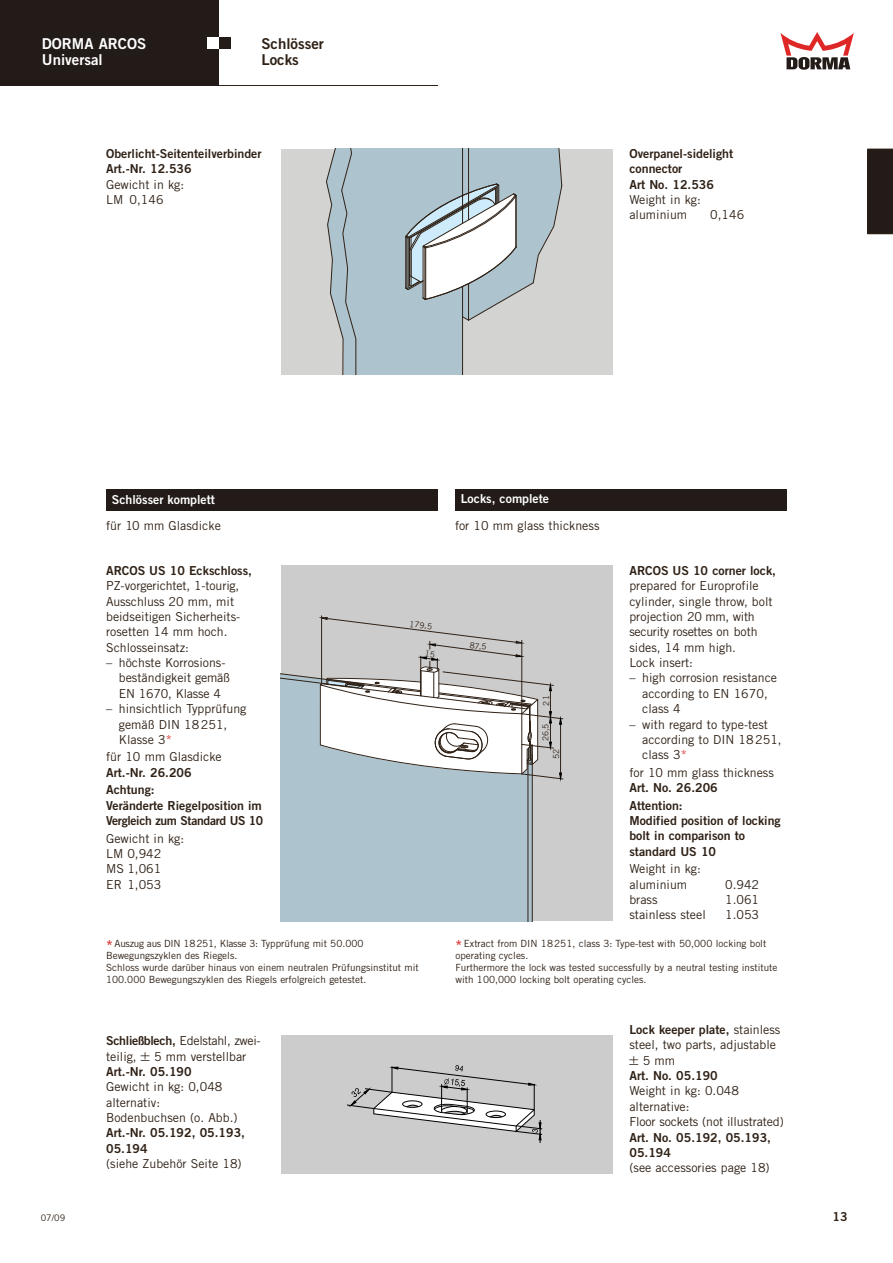
<style>
.page{position:relative;width:893px;height:1263px;background:#fff}
.page>*{position:absolute;margin:0;border:0;box-sizing:border-box;transform-origin:0 0}
.t1{font:15px/16.5px "Trade Gothic Bold Two";color:#fff}
.t2{font:15px/16.5px "Trade Gothic Bold Two";color:#2f2116}
.t3{font:12.3px/15.3px "Trade Gothic";color:#2f2116}
.t4{font:12.3px/15.3px "Trade Gothic Bold Two";color:#2f2116}
.t5{font:12.3px "Trade Gothic Bold Two";color:#fff}
.t6{font:9.9px/12px "Trade Gothic";color:#2f2116}
.t7{font:9px "Trade Gothic";color:#2f2116}
.t8{font:8.25px "Trade Gothic";color:#2f2116}
.s1{color:#df2727}
.s2{font-family:"Trade Gothic Bold Two";font-size:13.5px;color:#df2727}
.s3{font-family:"Trade Gothic Bold Two"}
.s4{font-family:"AG Figures+Pi BQ"}
.s5{font-family:"Trade Gothic"}
</style>
<div class="page">
<div style="left:867px;top:149px;width:25px;height:85px;background:#221b18"></div>
<div style="left:280px;top:149px;width:332px;height:225px;background:#d3d3d2"></div>
<div style="left:356px;top:149px;width:108px;height:225px;background:#adc4ce"></div>
<hr style="left:462px;top:287px;width:1px;height:87px;background:#2f2116">
<svg style="left:326px;top:149px;width:30px;height:225px"></svg>
<svg style="left:405px;top:149px;width:157px;height:172px"></svg>
<div style="left:0;top:0;width:219px;height:85px;background:#221b18"></div>
<div style="left:219px;top:37px;width:11px;height:11px;background:#221b18"></div>
<div style="left:207px;top:37px;width:12px;height:11px;background:#fff"></div>
<div style="left:280px;top:566px;width:332px;height:355px;background:#ccc"></div>
<div style="left:280px;top:780px;width:252px;height:141px;background:#adc4ce"></div>
<hr style="left:532px;top:754px;width:1px;height:167px;background:#2f2116">
<hr style="left:527px;top:759px;width:1px;height:162px;background:#2f2116">
<hr style="left:321px;top:616px;width:1px;height:69px;background:#2f2116">
<div style="left:281px;top:1035px;width:331px;height:139px;background:#ccc"></div>
<svg style="left:347px;top:1065px;width:195px;height:78px"></svg>
<div style="left:106px;top:490px;width:332px;height:21px;background:#221b18"></div>
<div style="left:455px;top:489px;width:331px;height:22px;background:#221b18"></div>
<svg style="left:780px;top:32px;width:73px;height:38px"></svg>
<svg style="left:280px;top:617px;width:283px;height:163px"></svg>
<p class="t1" style="left:42px;top:36px;width:106px">DORMA ARCOS<br>Universal</p>
<p class="t2" style="left:261px;top:36px;width:64px">Schlösser<br>Locks</p>
<p class="t4" style="left:106px;top:147px;width:157px">Oberlicht-Seitenteilverbinder<br>Art.-Nr. 12.536</p>
<p class="t3" style="left:106px;top:178px;width:80px">Gewicht in kg:<br>LM 0,146</p>
<p class="t4" style="left:629px;top:147px;width:105px">Overpanel-sidelight connector<br>Art No. 12.536</p>
<p class="t3" style="left:629px;top:193px;width:73px">Weight in kg: aluminium</p>
<p class="t3" style="left:710px;top:208px;width:36px">0,146</p>
<p class="t5" style="left:112px;top:495px;width:105px">Schlösser komplett</p>
<p class="t5" style="left:461px;top:494px;width:90px">Locks, complete</p>
<p class="t3" style="left:106px;top:519px;width:116px">für 10 mm Glasdicke</p>
<p class="t3" style="left:455px;top:519px;width:146px">for 10 mm glass thickness</p>
<p class="t4" style="left:106px;top:564px;width:147px">ARCOS US 10 Eckschloss,</p>
<p class="t3" style="left:106px;top:579px;width:136px">PZ-vor gerichtet, 1-tourig,<br>Ausschluss 20 mm, mit beidseitigen Sicherheits - rosetten 14 mm hoch.<br>Schlosseinsatz:</p>
<p class="t3" style="left:119px;top:656px;width:113px;text-indent:-13px">– höchste Korrosions&shy;beständigkeit gemäß<br>EN 1670, Klasse 4</p>
<p class="t3" style="left:119px;top:702px;width:129px;text-indent:-13px">– hinsichtlich Typprüfung gemäß DIN 18251,<br>Klasse 3<span class="s1">*</span></p>
<p class="t3" style="left:106px;top:751px;width:117px">für 10 mm Glasdicke</p>
<p class="t4" style="left:106px;top:765px;width:87px;line-height:17.5px">Art.-Nr. 26.206<br>Achtung:</p>
<p class="t4" style="left:106px;top:799px;width:159px">Veränderte Riegel position im<br>Vergleich zum Standard US 10</p>
<p class="t3" style="left:106px;top:832px;width:80px">Gewicht in kg:<br>LM 0,942<br>MS 1,061<br>ER 1,053</p>
<p class="t8" style="left:410px;top:621px;width:24px;rotate:7deg">179,5</p>
<p class="t8" style="left:470px;top:642px;width:18px;rotate:7deg">87,5</p>
<p class="t8" style="left:543px;top:706px;width:12px;rotate:-90deg">21</p>
<p class="t8" style="left:542px;top:741px;width:18px;rotate:-90deg">26,5</p>
<p class="t8" style="left:553px;top:759px;width:12px;rotate:-90deg">52</p>
<p class="t4" style="left:629px;top:564px;width:148px">ARCOS US 10 corner lock,</p>
<p class="t3" style="left:629px;top:579px;width:145px">prepared for Europrofile cylinder, single throw, bolt projection 20 mm, with security rosettes on both sides, 14 mm high.<br>Lock insert:</p>
<p class="t3" style="left:642px;top:671px;width:136px;text-indent:-13px">– high corrosion resistance according to EN 1670, class 4</p>
<p class="t3" style="left:642px;top:718px;width:141px;text-indent:-13px">– with regard to type-test according to DIN 18251, class 3<span class="s1">*</span></p>
<p class="t3" style="left:629px;top:766px;width:146px">for 10 mm glass thickness</p>
<p class="t4" style="left:629px;top:780px;width:90px;line-height:17.5px">Art. No. 26.206<br>Attention:</p>
<p class="t4" style="left:629px;top:814px;width:153px">Modified position of locking bolt in comparison to standard US 10</p>
<p class="t3" style="left:629px;top:862px;width:73px">Weight in kg: aluminium</p>
<p class="t3" style="left:725px;top:878px;width:36px">0.942</p>
<p class="t3" style="left:629px;top:893px;width:30px">brass</p>
<p class="t3" style="left:725px;top:893px;width:36px">1.061</p>
<p class="t3" style="left:629px;top:909px;width:78px">stainless steel</p>
<p class="t3" style="left:725px;top:909px;width:36px">1.053</p>
<p class="t6" style="left:106px;top:939px;width:314px"><span class="s2">*</span> Auszug aus DIN 18251, Klasse 3: Typprüfung mit 50.000<br>Bewegungszyklen des Riegels.<br>Schloss wurde darüber hinaus von einem neutralen Prüfungsinstitut mit 100.000 Bewegungs zyklen des Riegels erfolgreich getestet.</p>
<p class="t6" style="left:455px;top:939px;width:323px"><span class="s2">*</span> Extract from DIN 18251, class 3: Type-test with 50,000 locking bolt operating cycles.<br>Furthermore the lock was tested successfully by a neutral testing institute with 100,000 locking bolt operating cycles.</p>
<p class="t3" style="left:106px;top:1034px;width:156px"><span class="s3">Schließblech,</span> Edelstahl, zwei&shy;teilig, <span class="s4">±</span> 5 mm verstellbar</p>
<p class="t4" style="left:106px;top:1065px;width:87px">Art.-Nr. 05.190</p>
<p class="t3" style="left:106px;top:1080px;width:133px">Gewicht in kg: 0,048 alternativ:<br>Bodenbuchsen (o. Abb.)</p>
<p class="t4" style="left:106px;top:1127px;width:140px">Art.-Nr. 05.192, 05.193,<br>05.194</p>
<p class="t3" style="left:106px;top:1157px;width:137px">(siehe Zubehör Seite 18)</p>
<p class="t4" style="left:629px;top:1023px;width:152px">Lock keeper plate, <span class="s5">stainless</span></p>
<p class="t3" style="left:629px;top:1038px;width:148px">steel, two parts, adjustable <span class="s4">±</span> 5 mm</p>
<p class="t4" style="left:629px;top:1069px;width:90px">Art. No. 05.190</p>
<p class="t3" style="left:629px;top:1085px;width:156px">Weight in kg: 0.048 alternative:<br>Floor sockets (not illustrated)</p>
<p class="t4" style="left:629px;top:1131px;width:143px">Art. No. 05.192, 05.193,<br>05.194</p>
<p class="t3" style="left:629px;top:1161px;width:142px">(see accessories page 18)</p>
<p class="t7" style="left:41px;top:1214px;width:26px">07/09</p>
<p class="t4" style="left:832px;top:1210px;width:17px">13</p>
</div>
